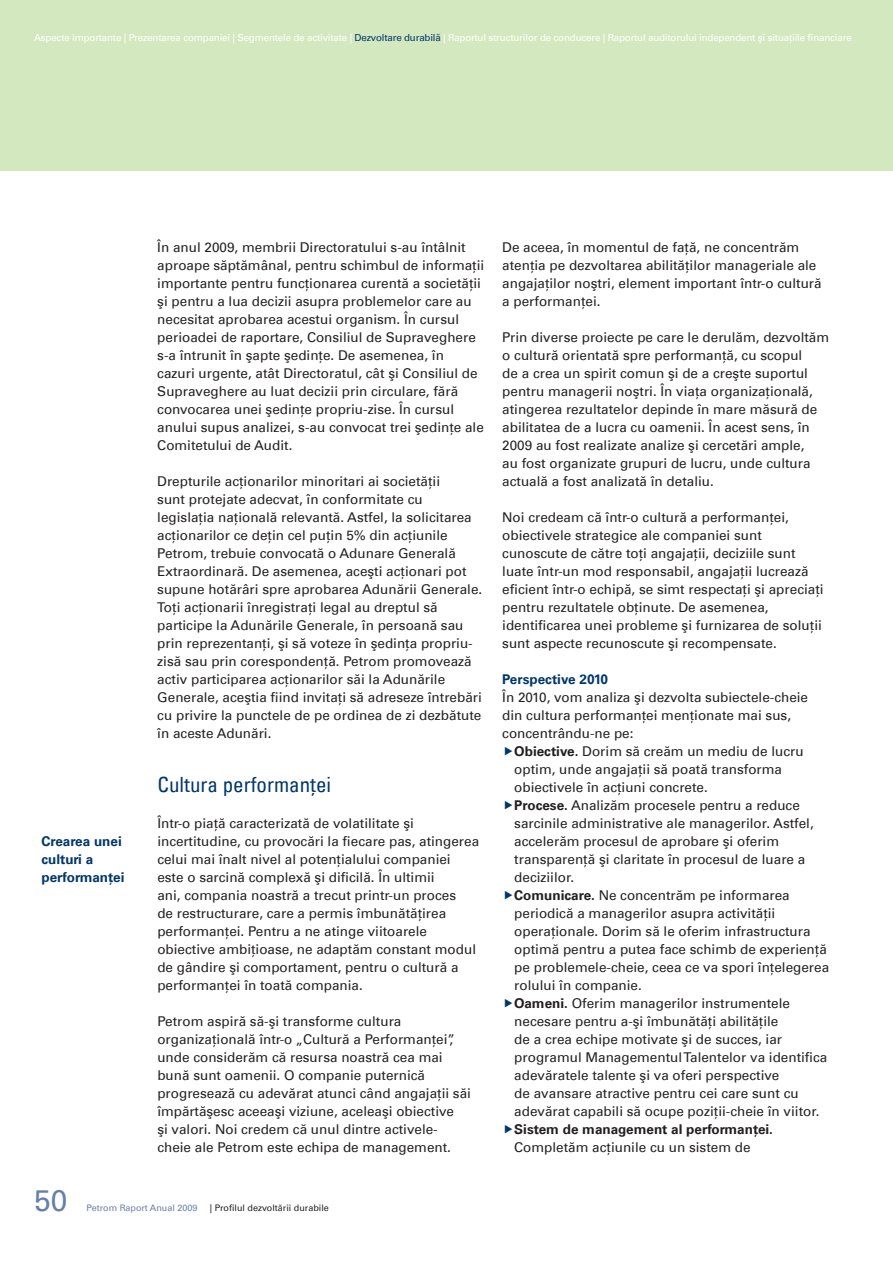
<style>
.page{position:relative;width:893px;height:1263px;background:#fff}
.page>*{position:absolute;margin:0;border:0;box-sizing:border-box;transform-origin:0 0}
.t1{font:30px "Univers Com 55 Roman";color:#657fa9}
.t2{font:condensed 21px "Univers Com 57";color:#00376b}
.t3{font:13.5px/18px "Univers Com 55 Roman";color:#231f20}
.t4{font:700 13.5px/18px "Univers Com 65";color:#00376b}
.t5{font:700 13.5px "Univers Com 65";color:#231f20}
.t6{font:9.75px "Univers Com 55 Roman";letter-spacing:-.015em;color:#fff}
.t7{font:9px "Univers Com 55 Roman";color:#231f20}
.t8{font:9px "Univers Com 55 Roman";color:#657fa9}
.s1{color:#00376b}
.s2{font-family:"Univers Com 65";font-weight:700}
</style>
<div class="page">
<div style="left:0;top:0;width:893px;height:170px;background:#d4e8c0"></div>
<p class="t6" style="left:34px;top:32px;width:819px">Aspecte importante | Prezentarea companiei | Segmentele de activitate | <span class="s1">Dezvoltare durabilă</span> | Raportul structurilor de conducere | Raportul auditorului independent şi situaţiile financiare</p>
<p class="t4" style="left:42px;top:832px;width:84px">Crearea unei culturi a performanţei</p>
<p class="t3" style="left:157px;top:238px;width:328px">În anul 2009, membrii Directoratului s-au întâlnit aproape săptămânal, pentru schimbul de informaţii importante pentru funcţionarea curentă a societăţii şi pentru a lua decizii asupra problemelor care au necesitat aprobarea acestui organism. În cursul perioadei de raportare, Consiliul de Supraveghere s-a întrunit în şapte şedinţe. De asemenea, în cazuri urgente, atât Directoratul, cât şi Consiliul de Supraveghere au luat decizii prin circulare, fără convocarea unei şedinţe propriu-zise. În cursul anului supus analizei, s-au convocat trei şedinţe ale Comitetului de Audit.</p>
<p class="t3" style="left:157px;top:472px;width:326px">Drepturile acţionarilor minoritari ai societăţii<br>sunt protejate adecvat, în conformitate cu legislaţia naţională relevantă. Astfel, la solicitarea acţionarilor ce deţin cel puţin 5% din acţiunile Petrom, trebuie convocată o Adunare Generală Extraordinară. De asemenea, aceşti acţionari pot supune hotărâri spre aprobarea Adunării Generale.<br>Toţi acţionarii înregistraţi legal au dreptul să participe la Adunările Generale, în persoană sau prin reprezentanţi, şi să voteze în şedinţa propriu&shy;zisă sau prin corespondenţă. Petrom promovează activ participarea acţionarilor săi la Adunările Generale, aceştia fiind invitaţi să adreseze întrebări cu privire la punctele de pe ordinea de zi dezbătute în aceste Adunări.</p>
<h2 class="t2" style="left:157px;top:771px;width:175px">Cultura performanţei</h2>
<p class="t3" style="left:157px;top:814px;width:323px">Într-o piaţă caracterizată de volatilitate şi incertitudine, cu provocări la fiecare pas, atingerea celui mai înalt nivel al potenţialului companiei este o sarcină complexă şi dificilă. În ultimii<br>ani, compania noastră a trecut printr-un proces<br>de restructurare, care a permis îmbunătăţirea performanţei. Pentru a ne atinge viitoarele obiective ambiţioase, ne adaptăm constant modul de gândire şi comportament, pentru o cultură a performanţei în toată compania.</p>
<p class="t3" style="left:157px;top:1012px;width:315px">Petrom aspiră să-şi transforme cultura organizaţională într-o „Cultură a Performanţei”, unde considerăm că resursa noastră cea mai bună sunt oamenii. O companie puternică progresează cu adevărat atunci când angajaţii săi împărtăşesc aceeaşi viziune, aceleaşi obiective<br>şi valori. Noi credem că unul dintre activele&shy;cheie ale Petrom este echipa de management.</p>
<h1 class="t1" style="left:34px;top:1182px;width:35px">50</h1>
<p class="t8" style="left:86px;top:1202px;width:112px">Petrom Raport Anual 2009</p>
<p class="t7" style="left:210px;top:1202px;width:121px">| Profilul dezvoltării durabile</p>
<p class="t3" style="left:502px;top:238px;width:321px">De aceea, în momentul de faţă, ne concentrăm atenţia pe dezvoltarea abilităţilor manageriale ale angajaţilor noştri, element important într-o cultură a performanţei.</p>
<p class="t3" style="left:502px;top:328px;width:328px">Prin diverse proiecte pe care le derulăm, dezvoltăm o cultură orientată spre performanţă, cu scopul<br>de a crea un spirit comun şi de a creşte suportul pentru managerii noştri. În viaţa organizaţională, atingerea rezultatelor depinde în mare măsură de abilitatea de a lucra cu oamenii. În acest sens, în 2009 au fost realizate analize şi cercetări ample,<br>au fost organizate grupuri de lucru, unde cultura actuală a fost analizată în detaliu.</p>
<p class="t3" style="left:502px;top:508px;width:323px">Noi credeam că într-o cultură a performanţei, obiectivele strategice ale companiei sunt cunoscute de către toţi angajaţii, deciziile sunt luate într-un mod responsabil, angajaţii lucrează eficient într-o echipă, se simt respectaţi şi apreciaţi pentru rezultatele obţinute. De asemenea, identificarea unei probleme şi furnizarea de soluţii sunt aspecte recunoscute şi recompensate.</p>
<p class="t4" style="left:502px;top:670px;width:107px">Perspective 2010</p>
<p class="t3" style="left:502px;top:688px;width:307px">În 2010, vom analiza şi dezvolta subiectele-cheie din cultura performanţei menţionate mai sus, concentrându-ne pe:</p>
<p class="t3" style="left:514px;top:742px;width:316px"><span class="s2">Obiective.</span> Dorim să creăm un mediu de lucru optim, unde angajaţii să poată transforma obiectivele în acţiuni concrete.<br><span class="s2">Procese.</span> Analizăm procesele pentru a reduce sarcinile administrative ale managerilor. Astfel, accelerăm procesul de aprobare şi oferim transparenţă şi claritate în procesul de luare a deciziilor.<br><span class="s2">Comunicare.</span> Ne concentrăm pe informarea periodică a managerilor asupra activităţii operaţionale. Dorim să le oferim infrastructura optimă pentru a putea face schimb de experienţă pe problemele-cheie, ceea ce va spori înţelegerea rolului în companie.<br><span class="s2">Oameni.</span> Oferim managerilor instrumentele necesare pentru a-şi îmbunătăţi abilităţile<br>de a crea echipe motivate şi de succes, iar programul Managementul Talentelor va identifica adevăratele talente şi va oferi perspective<br>de avansare atractive pentru cei care sunt cu adevărat capabili să ocupe poziţii-cheie în viitor.</p>
<p class="t5" style="left:514px;top:1121px;width:260px">Sistem de management al performanţei.</p>
<p class="t3" style="left:514px;top:1138px;width:238px">Completăm acţiunile cu un sistem de</p>
</div>
